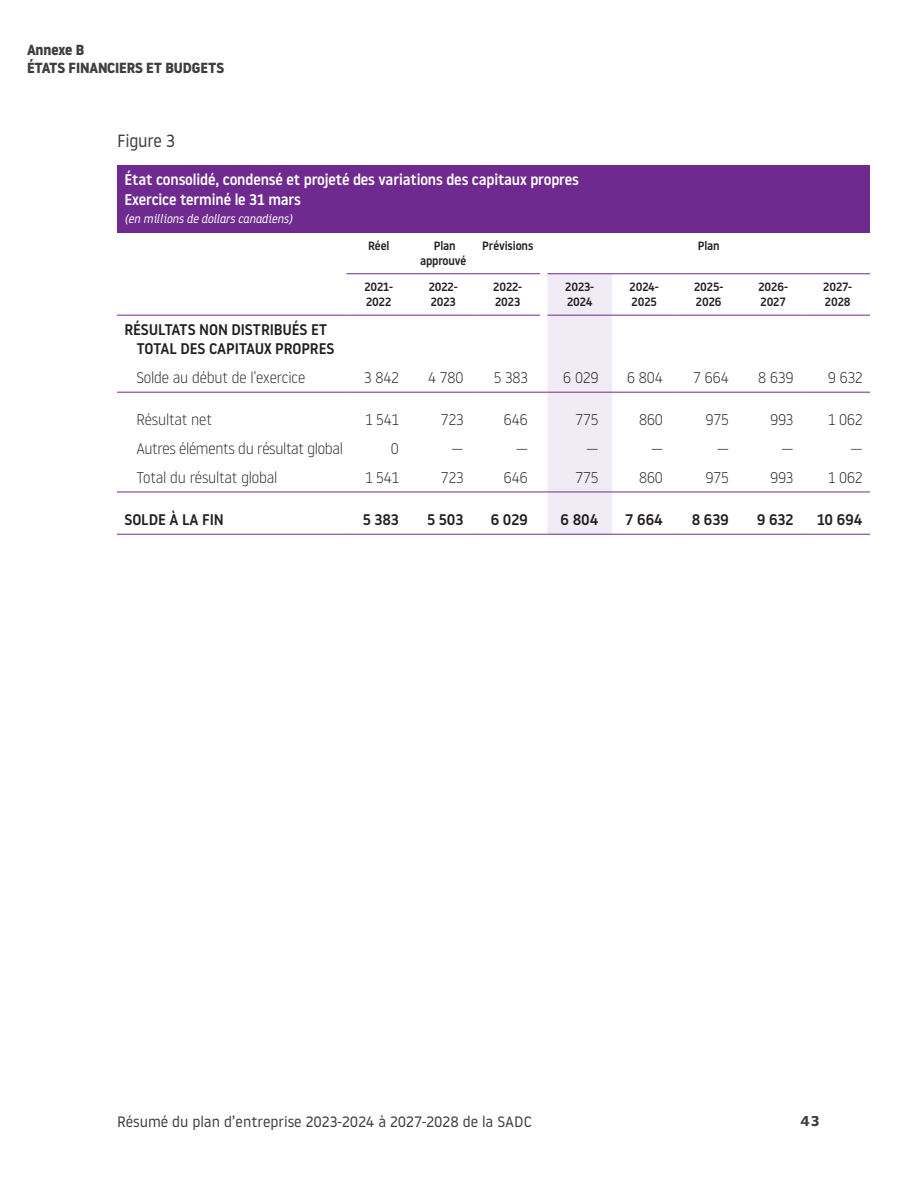
<style>
.page{position:relative;width:918px;height:1188px;background:#fff}
.page>*{position:absolute;margin:0;border:0;box-sizing:border-box;transform-origin:0 0}
.t1{font:17.7px "Noway";letter-spacing:-.01em;color:#3e3e3f}
.t2{font:300 15.3px "Noway";letter-spacing:-.01em;color:#231f20}
.t3{font:500 15.3px/19.5px "Noway";letter-spacing:-.01em;color:#231f20}
.t4{font:500 15.3px/19.5px "Noway";letter-spacing:-.01em;color:#fff}
.t5{font:15px "Noway";color:#3e3e3f}
.t6{font:700 15px "Whitney";color:#3e3e3f}
.t7{font:700 14.7px/17.5px "Noway";letter-spacing:-.01em;color:#3e3e3f}
.t8{font:500 12px/15px "Noway";letter-spacing:-.01em;color:#231f20}
.t9{font:italic 12px "Noway";letter-spacing:-.01em;color:#fff}
</style>
<div class="page">
<div style="left:117px;top:165px;width:753px;height:67px;background:#6e2a8e"></div>
<hr style="left:117px;top:392px;width:229px;height:1px;background:#6e2a8e">
<hr style="left:346px;top:392px;width:65px;height:1px;background:#6e2a8e">
<hr style="left:411px;top:392px;width:65px;height:1px;background:#6e2a8e">
<hr style="left:476px;top:392px;width:64px;height:1px;background:#6e2a8e">
<hr style="left:612px;top:392px;width:64px;height:1px;background:#6e2a8e">
<hr style="left:676px;top:392px;width:65px;height:1px;background:#6e2a8e">
<hr style="left:741px;top:392px;width:65px;height:1px;background:#6e2a8e">
<hr style="left:806px;top:392px;width:64px;height:1px;background:#6e2a8e">
<hr style="left:117px;top:492px;width:229px;height:1px;background:#6e2a8e">
<hr style="left:346px;top:492px;width:65px;height:1px;background:#6e2a8e">
<hr style="left:411px;top:492px;width:65px;height:1px;background:#6e2a8e">
<hr style="left:476px;top:492px;width:64px;height:1px;background:#6e2a8e">
<hr style="left:612px;top:492px;width:64px;height:1px;background:#6e2a8e">
<hr style="left:676px;top:492px;width:65px;height:1px;background:#6e2a8e">
<hr style="left:741px;top:492px;width:65px;height:1px;background:#6e2a8e">
<hr style="left:806px;top:492px;width:64px;height:1px;background:#6e2a8e">
<hr style="left:117px;top:534px;width:229px;height:1px;background:#6e2a8e">
<hr style="left:346px;top:534px;width:65px;height:1px;background:#6e2a8e">
<hr style="left:411px;top:534px;width:65px;height:1px;background:#6e2a8e">
<hr style="left:476px;top:534px;width:64px;height:1px;background:#6e2a8e">
<svg style="left:540px;top:274px;width:72px;height:261px;background:#f0ebf4"></svg>
<hr style="left:548px;top:534px;width:64px;height:1px;background:#6e2a8e">
<hr style="left:612px;top:534px;width:64px;height:1px;background:#6e2a8e">
<hr style="left:676px;top:534px;width:65px;height:1px;background:#6e2a8e">
<hr style="left:741px;top:534px;width:65px;height:1px;background:#6e2a8e">
<hr style="left:806px;top:534px;width:64px;height:1px;background:#6e2a8e">
<hr style="left:346px;top:273px;width:65px;height:1px;background:#6e2a8e">
<hr style="left:411px;top:273px;width:65px;height:1px;background:#6e2a8e">
<hr style="left:476px;top:273px;width:64px;height:1px;background:#6e2a8e">
<hr style="left:548px;top:273px;width:64px;height:1px;background:#6e2a8e">
<hr style="left:612px;top:273px;width:64px;height:1px;background:#6e2a8e">
<hr style="left:676px;top:273px;width:65px;height:1px;background:#6e2a8e">
<hr style="left:741px;top:273px;width:65px;height:1px;background:#6e2a8e">
<hr style="left:806px;top:273px;width:64px;height:1px;background:#6e2a8e">
<hr style="left:117px;top:315px;width:229px;height:1px;background:#6e2a8e">
<hr style="left:346px;top:315px;width:65px;height:1px;background:#6e2a8e">
<hr style="left:411px;top:315px;width:65px;height:1px;background:#6e2a8e">
<hr style="left:476px;top:315px;width:64px;height:1px;background:#6e2a8e">
<hr style="left:548px;top:315px;width:64px;height:1px;background:#6e2a8e">
<hr style="left:612px;top:315px;width:64px;height:1px;background:#6e2a8e">
<hr style="left:676px;top:315px;width:65px;height:1px;background:#6e2a8e">
<hr style="left:741px;top:315px;width:65px;height:1px;background:#6e2a8e">
<hr style="left:806px;top:315px;width:64px;height:1px;background:#6e2a8e">
<p class="t7" style="left:27px;top:41px;width:199px">Annexe B<br>ÉTATS FINANCIERS ET BUDGETS</p>
<p class="t1" style="left:117px;top:129px;width:60px">Figure 3</p>
<p class="t4" style="left:124px;top:170px;width:456px">État consolidé, condensé et projeté des variations des capitaux propres<br>Exercice terminé le 31 mars</p>
<p class="t9" style="left:124px;top:211px;width:169px">(en millions de dollars canadiens)</p>
<p class="t8" style="left:368px;top:238px;width:23px">Réel</p>
<p class="t8" style="left:420px;top:238px;width:48px;text-align:center">Plan approuvé</p>
<p class="t8" style="left:482px;top:238px;width:53px">Prévisions</p>
<p class="t8" style="left:698px;top:238px;width:24px">Plan</p>
<p class="t8" style="left:364px;top:279px;width:30px">2021-<br>2022</p>
<p class="t8" style="left:429px;top:279px;width:31px">2022-<br>2023</p>
<p class="t8" style="left:493px;top:279px;width:31px">2022-<br>2023</p>
<p class="t8" style="left:565px;top:279px;width:31px">2023-<br>2024</p>
<p class="t8" style="left:630px;top:279px;width:31px">2024-<br>2025</p>
<p class="t8" style="left:694px;top:279px;width:31px">2025-<br>2026</p>
<p class="t8" style="left:759px;top:279px;width:31px">2026-<br>2027</p>
<p class="t8" style="left:823px;top:279px;width:30px">2027-<br>2028</p>
<p class="t3" style="left:137px;top:320px;width:199px;text-indent:-12px">RÉSULTATS NON DISTRIBUÉS ET<br>TOTAL DES CAPITAUX PROPRES</p>
<p class="t2" style="left:137px;top:367px;width:170px">Solde au début de l’exercice</p>
<p class="t2" style="left:364px;top:367px;width:36px">3 842</p>
<p class="t2" style="left:428px;top:367px;width:37px">4 780</p>
<p class="t2" style="left:494px;top:367px;width:36px">5 383</p>
<p class="t2" style="left:563px;top:367px;width:37px">6 029</p>
<p class="t2" style="left:627px;top:367px;width:37px">6 804</p>
<p class="t2" style="left:693px;top:367px;width:37px">7 664</p>
<p class="t2" style="left:758px;top:367px;width:37px">8 639</p>
<p class="t2" style="left:828px;top:367px;width:36px">9 632</p>
<p class="t2" style="left:137px;top:410px;width:77px">Résultat net</p>
<p class="t2" style="left:365px;top:410px;width:35px">1 541</p>
<p class="t2" style="left:441px;top:410px;width:24px">723</p>
<p class="t2" style="left:504px;top:410px;width:26px">646</p>
<p class="t2" style="left:575px;top:410px;width:25px">775</p>
<p class="t2" style="left:639px;top:410px;width:25px">860</p>
<p class="t2" style="left:706px;top:410px;width:25px">975</p>
<p class="t2" style="left:770px;top:410px;width:25px">993</p>
<p class="t2" style="left:828px;top:410px;width:36px">1 062</p>
<p class="t2" style="left:137px;top:438px;width:208px">Autres éléments du résultat global</p>
<p class="t2" style="left:391px;top:438px;width:10px">0</p>
<p class="t2" style="left:452px;top:438px;width:13px">—</p>
<p class="t2" style="left:516px;top:438px;width:13px">—</p>
<p class="t2" style="left:587px;top:438px;width:13px">—</p>
<p class="t2" style="left:651px;top:438px;width:13px">—</p>
<p class="t2" style="left:717px;top:438px;width:13px">—</p>
<p class="t2" style="left:782px;top:438px;width:13px">—</p>
<p class="t2" style="left:851px;top:438px;width:13px">—</p>
<p class="t2" style="left:137px;top:467px;width:142px">Total du résultat global</p>
<p class="t2" style="left:365px;top:467px;width:35px">1 541</p>
<p class="t2" style="left:441px;top:467px;width:24px">723</p>
<p class="t2" style="left:504px;top:467px;width:26px">646</p>
<p class="t2" style="left:575px;top:467px;width:25px">775</p>
<p class="t2" style="left:639px;top:467px;width:25px">860</p>
<p class="t2" style="left:706px;top:467px;width:25px">975</p>
<p class="t2" style="left:770px;top:467px;width:25px">993</p>
<p class="t2" style="left:828px;top:467px;width:36px">1 062</p>
<p class="t3" style="left:124px;top:510px;width:101px">SOLDE À LA FIN</p>
<p class="t3" style="left:363px;top:510px;width:38px">5 383</p>
<p class="t3" style="left:427px;top:510px;width:38px">5 503</p>
<p class="t3" style="left:491px;top:510px;width:39px">6 029</p>
<p class="t3" style="left:561px;top:510px;width:39px">6 804</p>
<p class="t3" style="left:625px;top:510px;width:39px">7 664</p>
<p class="t3" style="left:692px;top:510px;width:39px">8 639</p>
<p class="t3" style="left:757px;top:510px;width:38px">9 632</p>
<p class="t3" style="left:817px;top:510px;width:47px">10 694</p>
<p class="t5" style="left:117px;top:1111px;width:416px">Résumé du plan d’entreprise 2023-2024 à 2027-2028 de la SADC</p>
<p class="t6" style="left:801px;top:1112px;width:20px">43</p>
</div>
